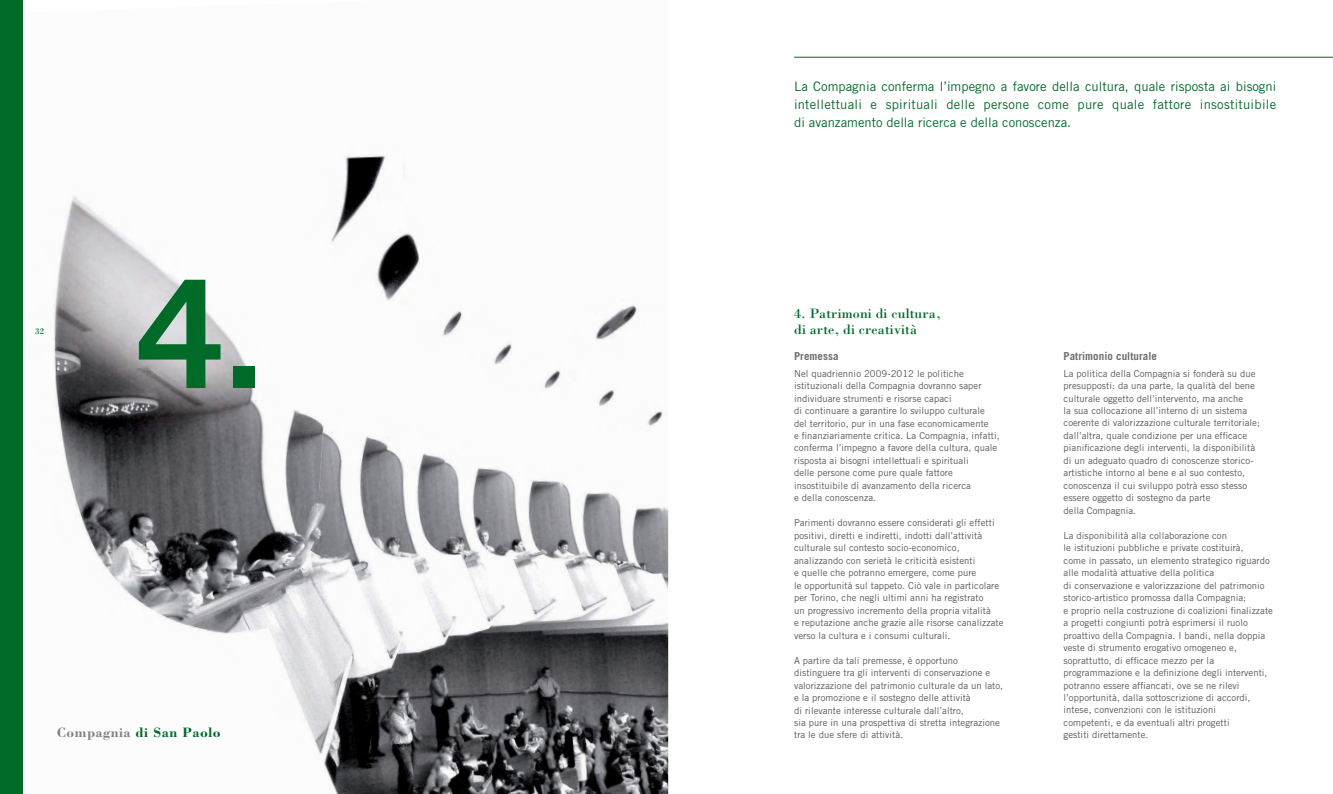
<style>
.page{position:relative;width:1333px;height:794px;background:#fff}
.page>*{position:absolute;margin:0;border:0;box-sizing:border-box;transform-origin:0 0}
.t1{font:700 150px "Trade Gothic LT Std";color:#006a29}
.t2{font:14px/16.8px "Bodoni Std";letter-spacing:.01em;color:#006a29}
.t3{font:700 14px "Bodoni Std";letter-spacing:.04em;color:#006a29}
.t4{font:13px/18px "Trade Gothic LT Std";color:#006a29;text-align:justify}
.t5{font:700 11px "Trade Gothic LT Std";letter-spacing:.005em;color:#6c6e70}
.t6{font:9.5px/12.5px "Trade Gothic LT Std";letter-spacing:.005em;color:#57585a}
.t7{font:9px "Bodoni Std";color:#006a29}
.s1{color:#808284}
</style>
<div class="page">
<img style="left:22px;top:0;width:646px;height:794px">
<div style="left:0;top:0;width:22px;height:794px;background:#006a29"></div>
<hr style="left:794px;top:57px;width:538px;height:1px;background:#006a29">
<p class="t7" style="left:35px;top:328px;width:10px">32</p>
<h1 class="t1" style="left:139px;top:275px;width:127px">4.</h1>
<h2 class="t3" style="left:57px;top:727px;width:165px"><span class="s1">Compagnia</span> di San Paolo</h2>
<h3 class="t4" style="left:794px;top:78px;width:483px">La Compagnia conferma l’impegno a favore della cultura, quale risposta ai bisogni intellettuali e spirituali delle persone come pure quale fattore insostituibile di avanzamento della ricerca e della conoscenza.</h3>
<h2 class="t2" style="left:794px;top:306px;width:148px">4. Patrimoni di cultura, di arte, di creatività</h2>
<p class="t5" style="left:794px;top:351px;width:46px">Premessa</p>
<p class="t5" style="left:1063px;top:351px;width:95px">Patrimonio culturale</p>
<p class="t6" style="left:1063px;top:367px;width:198px">La politica della Compagnia si fonderà su due presupposti: da una parte, la qualità del bene culturale oggetto dell’intervento, ma anche<br>la sua collocazione all’interno di un sistema coerente di valorizzazione culturale territoriale; dall’altra, quale condizione per una efficace pianificazione degli interventi, la disponibilità di un adeguato quadro di conoscenze storico&shy;artistiche intorno al bene e al suo contesto, conoscenza il cui sviluppo potrà esso stesso essere oggetto di sostegno da parte<br>della Compagnia.</p>
<p class="t6" style="left:1063px;top:529px;width:211px">La disponibilità alla collaborazione con<br>le istituzioni pubbliche e private costituirà,<br>come in passato, un elemento strategico riguardo alle modalità attuative della politica<br>di conservazione e valorizzazione del patrimonio storico-artistico promossa dalla Compagnia;<br>e proprio nella costruzione di coalizioni finalizzate a progetti congiunti potrà esprimersi il ruolo proattivo della Compagnia. I bandi, nella doppia veste di strumento erogativo omogeneo e, soprattutto, di efficace mezzo per la programmazione e la definizione degli interventi, potranno essere affiancati, ove se ne rilevi l’opportunità, dalla sottoscrizione di accordi, intese, convenzioni con le istituzioni<br>competenti, e da eventuali altri progetti<br>gestiti direttamente.</p>
<p class="t6" style="left:794px;top:367px;width:207px">Nel quadriennio 2009-2012 le politiche istituzionali della Compagnia dovranno saper individuare strumenti e risorse capaci<br>di continuare a garantire lo sviluppo culturale del territorio, pur in una fase economicamente<br>e finanziariamente critica. La Compagnia, infatti, conferma l’impegno a favore della cultura, quale risposta ai bisogni intellettuali e spirituali<br>delle persone come pure quale fattore insostituibile di avanzamento della ricerca<br>e della conoscenza.</p>
<p class="t6" style="left:794px;top:517px;width:211px">Parimenti dovranno essere considerati gli effetti positivi, diretti e indiretti, indotti dall’attività culturale sul contesto socio-economico, analizzando con serietà le criticità esistenti<br>e quelle che potranno emergere, come pure<br>le opportunità sul tappeto. Ciò vale in particolare per Torino, che negli ultimi anni ha registrato<br>un progressivo incremento della propria vitalità<br>e reputazione anche grazie alle risorse canalizzate verso la cultura e i consumi culturali.</p>
<p class="t6" style="left:794px;top:654px;width:210px">A partire da tali premesse, è opportuno distinguere tra gli interventi di conservazione e valorizzazione del patrimonio culturale da un lato, e la promozione e il sostegno delle attività<br>di rilevante interesse culturale dall’altro,<br>sia pure in una prospettiva di stretta integrazione tra le due sfere di attività.</p>
</div>
